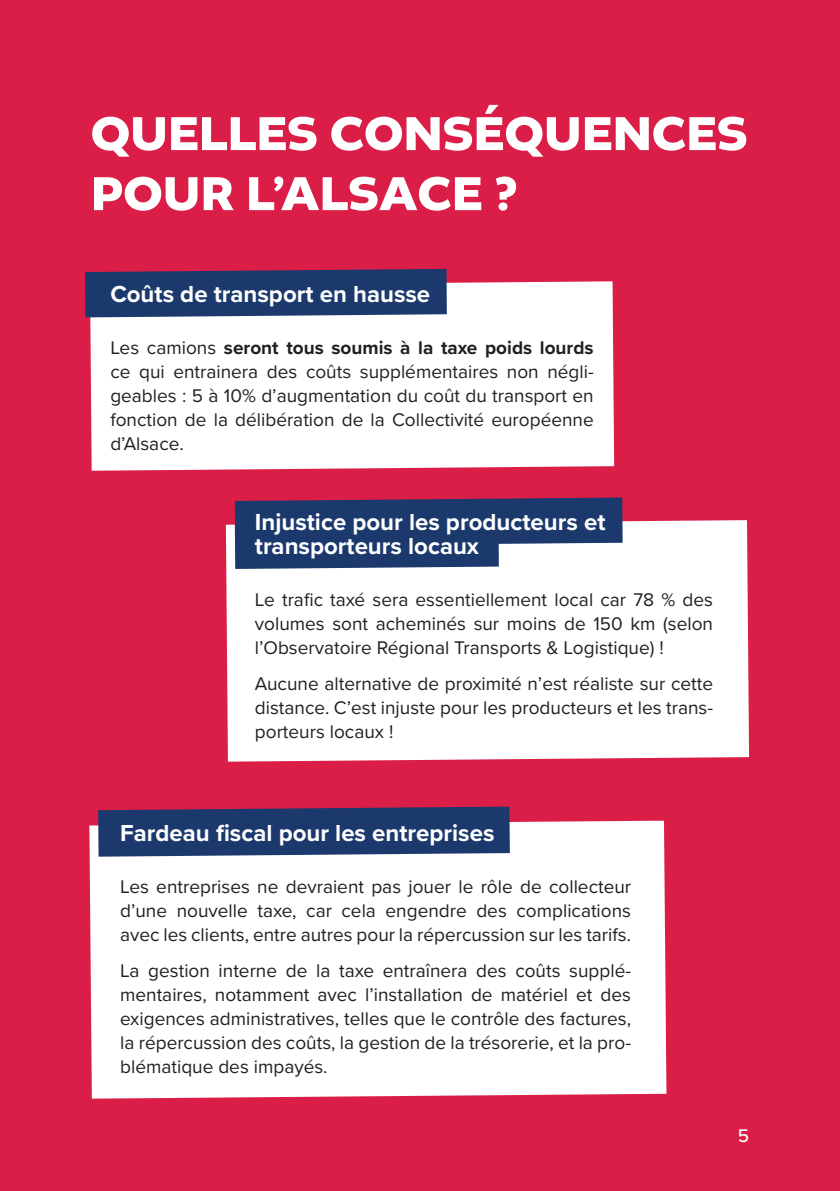
<style>
.page{position:relative;width:840px;height:1191px;background:#fff}
.page>*{position:absolute;margin:0;border:0;box-sizing:border-box;transform-origin:0 0}
.t1{font:700 50px/60px "Altivo";color:#fff}
.t2{font:700 24px/24px "Proxima Nova";color:#fff}
.t3{font:19px/24px "Proxima Nova";color:#231f20;text-align:justify}
.t4{font:500 19px "Proxima Nova";color:#fff}
.s1{font-weight:700}
</style>
<div class="page">
<div style="left:0;top:0;width:839px;height:1191px;background:#da1e47"></div>
<div style="left:90px;top:281px;width:523px;height:190px;background:#fff"></div>
<svg style="left:85px;top:269px;width:361px;height:48px;background:#263d6e"></svg>
<div style="left:89px;top:820px;width:577px;height:278px;background:#fff"></div>
<svg style="left:98px;top:806px;width:411px;height:50px;background:#293c6d"></svg>
<div style="left:226px;top:520px;width:522px;height:241px;background:#fff"></div>
<svg style="left:235px;top:497px;width:387px;height:72px;background:#3d507d"></svg>
<h1 class="t1" style="left:91px;top:104px;width:658px">QUELLES CONSÉQUENCES<br>POUR L’ALSACE ?</h1>
<p class="t2" style="left:110px;top:281px;width:321px">Coûts de transport en hausse</p>
<p class="t3" style="left:110px;top:335px;width:484px">Les camions <span class="s1">seront tous soumis à la taxe poids lourds </span>ce qui entrainera des coûts supplémentaires non négli&shy;geables : 5 à 10% d’augmentation du coût du transport en fonction de la délibération de la Collectivité européenne d’Alsace.</p>
<p class="t2" style="left:255px;top:509px;width:352px">Injustice pour les producteurs et transporteurs locaux</p>
<p class="t3" style="left:255px;top:587px;width:459px">Le trafic taxé sera essentiellement local car 78 % des volumes sont acheminés sur moins de 150 km (selon l’Observatoire Régional Transports &amp; Logistique) !</p>
<p class="t3" style="left:255px;top:671px;width:459px">Aucune alternative de proximité n’est réaliste sur cette distance. C’est injuste pour les producteurs et les trans&shy;porteurs locaux !</p>
<p class="t2" style="left:120px;top:820px;width:375px">Fardeau fiscal pour les entreprises</p>
<p class="t3" style="left:120px;top:874px;width:512px">Les entreprises ne devraient pas jouer le rôle de collecteur d’une nouvelle taxe, car cela engendre des complications avec les clients, entre autres pour la répercussion sur les tarifs.</p>
<p class="t3" style="left:120px;top:958px;width:512px">La gestion interne de la taxe entraînera des coûts supplé&shy;mentaires, notamment avec l’installation de matériel et des exigences administratives, telles que le contrôle des factures, la répercussion des coûts, la gestion de la trésorerie, et la pro&shy;blématique des impayés.</p>
<p class="t4" style="left:737px;top:1121px;width:13px">5</p>
</div>
